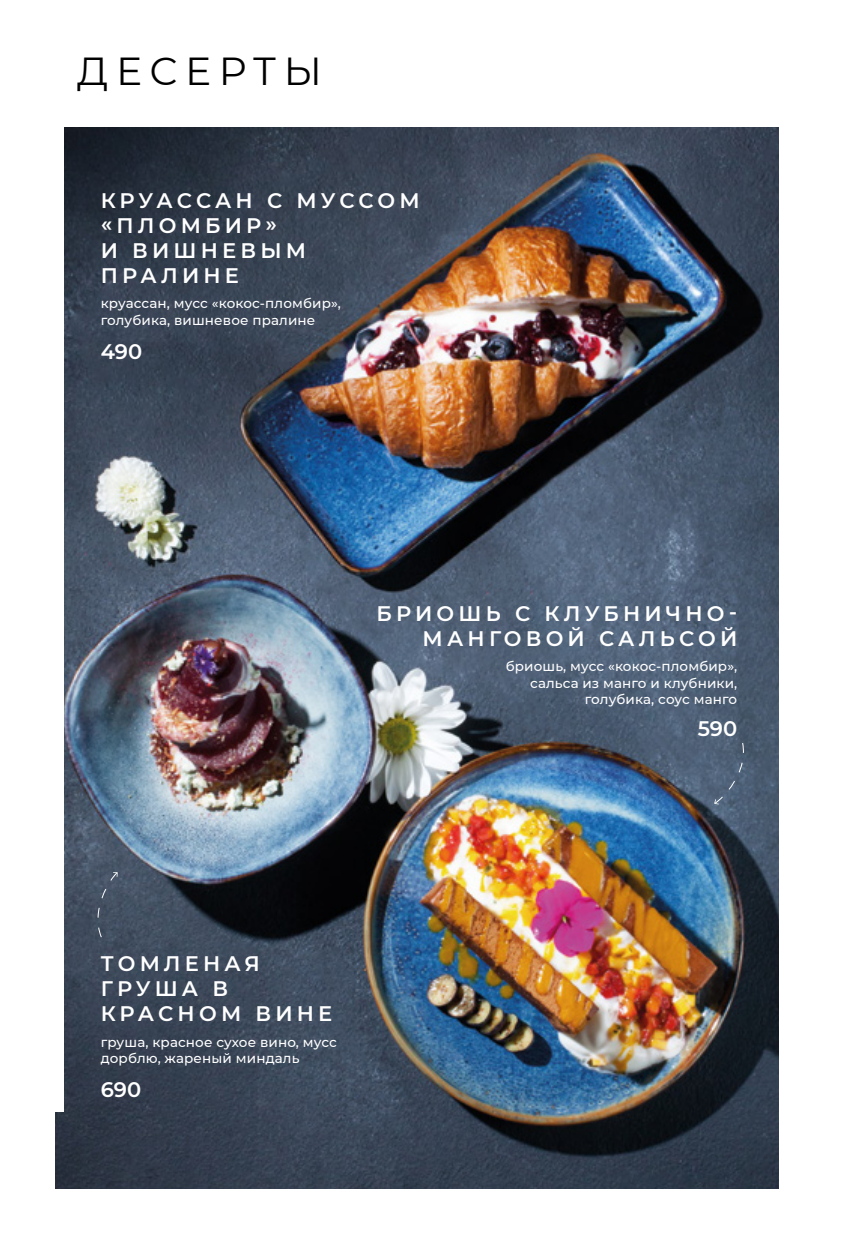
<style>
.page{position:relative;width:864px;height:1234px;background:#fff}
.page>*{position:absolute;margin:0;border:0;box-sizing:border-box;transform-origin:0 0}
.t1{font:39px "Montserrat";letter-spacing:.2em;color:#000}
.t2{font:600 21px/25.2px "Montserrat";letter-spacing:.2em;color:#fff}
.t3{font:500 13.5px/16.2px "Montserrat";letter-spacing:.01em;color:#fff}
</style>
<div class="page">
<img style="left:55px;top:128px;width:723px;height:1059px">
<svg style="left:713px;top:742px;width:35px;height:62px;background:#52647a"></svg>
<svg style="left:90px;top:871px;width:28px;height:66px;background:#495567"></svg>
<div style="left:0;top:0;width:64px;height:1111px;background:#fff"></div>
<h1 class="t1" style="left:77px;top:44px;width:246px">ДЕСЕРТЫ</h1>
<h2 class="t2" style="left:101px;top:186px;width:320px">КРУАССАН С МУССОМ «ПЛОМБИР»<br>И ВИШНЕВЫМ<br>ПРАЛИНЕ</h2>
<p class="t3" style="left:101px;top:295px;width:242px">круассан, мусс «кокос-пломбир», голубика, вишневое пралине</p>
<h2 class="t2" style="left:101px;top:337px;width:43px">490</h2>
<h2 class="t2" style="left:376px;top:600px;width:362px;text-align:right">БРИОШЬ С КЛУБНИЧНО-<br>МАНГОВОЙ САЛЬСОЙ</h2>
<p class="t3" style="left:505px;top:657px;width:233px;text-align:right">бриошь, мусс «кокос-пломбир», сальса из манго и клубники, голубика, соус манго</p>
<h2 class="t2" style="left:697px;top:715px;width:41px">590</h2>
<h2 class="t2" style="left:101px;top:949px;width:233px">ТОМЛЕНАЯ<br>ГРУША В<br>КРАСНОМ ВИНЕ</h2>
<p class="t3" style="left:101px;top:1032px;width:238px">груша, красное сухое вино, мусс дорблю, жареный миндаль</p>
<h2 class="t2" style="left:101px;top:1075px;width:42px">690</h2>
</div>
